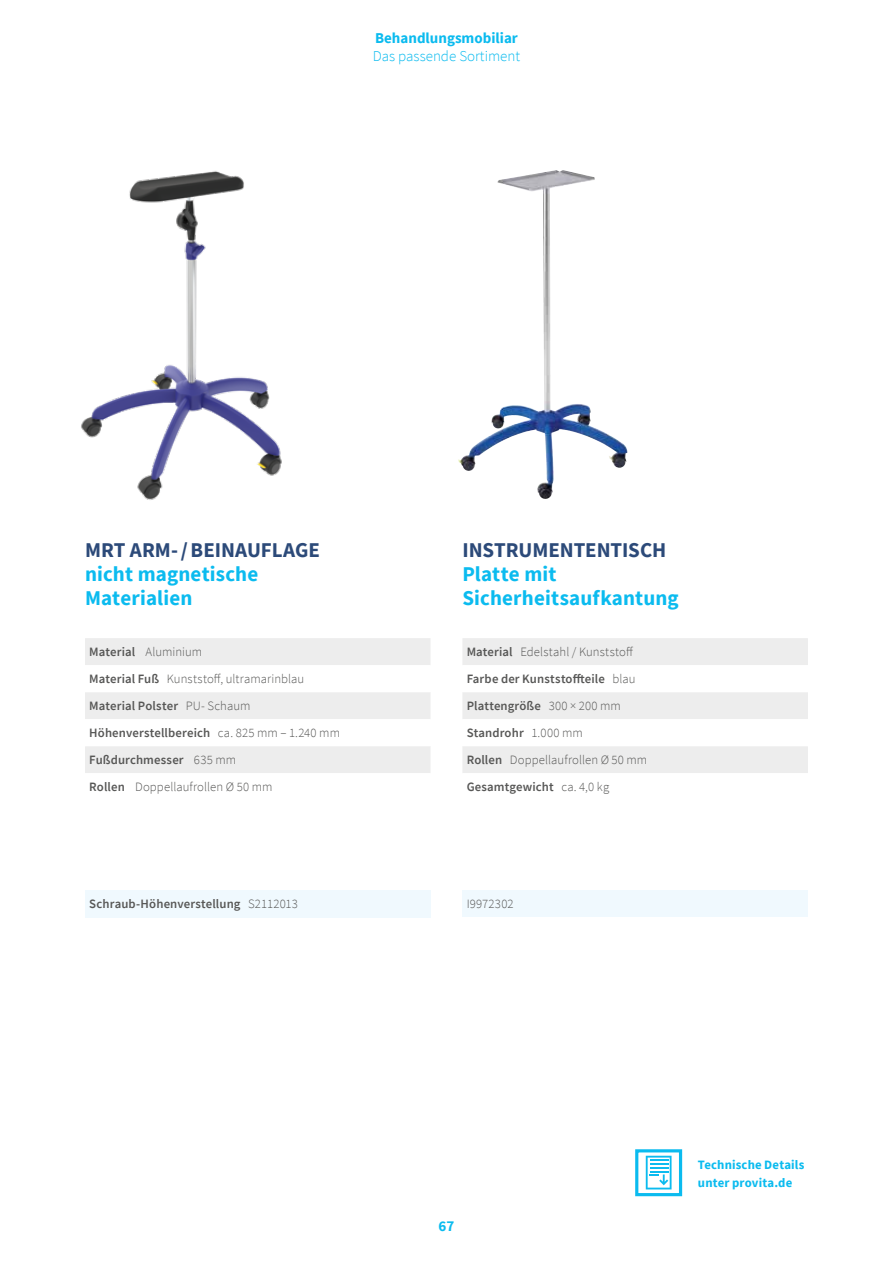
<style>
.page{position:relative;width:893px;height:1263px;background:#fff}
.page>*{position:absolute;margin:0;border:0;box-sizing:border-box;transform-origin:0 0}
.t1{font:700 21px/24px "Source Sans Pro";letter-spacing:.005em;color:#0bbbef}
.t2{font:700 21px "Source Sans Pro";letter-spacing:-.005em;color:#2c4a79}
.t3{font:700 15px "Source Sans Pro";color:#0bbbef}
.t4{font:300 15px "Source Sans Pro";color:#0bbbef}
.t5{font:600 12.75px/27px "Source Sans Pro";letter-spacing:.01em;color:#575756}
.t6{font:300 12.75px/27px "Source Sans Pro";letter-spacing:.005em;color:#575756}
.t7{font:700 12.75px/18px "Source Sans Pro";letter-spacing:.01em;color:#0bbbef}
.s1{font-weight:600}
.s2{font-weight:300}
</style>
<div class="page">
<div style="left:462px;top:890px;width:346px;height:27px;background:#f0f9fe"></div>
<div style="left:462px;top:638px;width:346px;height:27px;background:#ededed"></div>
<svg style="left:462px;top:692px;width:346px;height:81px;fill:#ededed"></svg>
<img style="left:497px;top:170px;width:59px;height:241px">
<div style="left:85px;top:890px;width:346px;height:27px;background:#f0f9fe"></div>
<div style="left:85px;top:638px;width:345px;height:27px;background:#ededed"></div>
<svg style="left:85px;top:692px;width:345px;height:81px;fill:#ededed"></svg>
<div style="left:635px;top:1149px;width:47px;height:47px;border:3px solid #0bbbef"></div>
<svg style="left:646px;top:1156px;width:26px;height:33px"></svg>
<img style="left:81px;top:171px;width:201px;height:329px">
<p class="t3" style="left:375px;top:28px;width:144px">Behandlungsmobiliar</p>
<p class="t4" style="left:373px;top:47px;width:149px">Das passende Sortiment</p>
<h1 class="t2" style="left:85px;top:536px;width:237px">MRT ARM-/BEINAUFLAGE</h1>
<h1 class="t1" style="left:85px;top:562px;width:175px">nicht magnetische<br>Materialien</h1>
<p class="t6" style="left:89px;top:638px;width:252px"><span class="s1">Material</span> Aluminium<br><span class="s1">Material Fuß</span> Kunststoff, ultramarinblau<br><span class="s1">Material Polster</span> PU- Schaum<br><span class="s1">Höhenverstellbereich</span> ca. 825 mm – 1.240 mm<br><span class="s1">Fußdurchmesser</span> 635 mm<br><span class="s1">Rollen</span> Doppellaufrollen Ø 50 mm</p>
<p class="t5" style="left:89px;top:890px;width:210px">Schraub-Höhenverstellung <span class="s2">S2112013</span></p>
<h1 class="t2" style="left:462px;top:536px;width:205px">INSTRUMENTENTISCH</h1>
<h1 class="t1" style="left:462px;top:562px;width:218px">Platte mit<br>Sicherheitsaufkantung</h1>
<p class="t5" style="left:467px;top:638px;width:182px">Material <span class="s2">Edelstahl / Kunststoff<br></span>Farbe der Kunststoffteile <span class="s2">blau<br></span>Plattengröße <span class="s2">300 × 200 mm<br></span>Standrohr <span class="s2">1.000 mm<br></span>Rollen <span class="s2">Doppellaufrollen Ø 50 mm<br></span>Gesamtgewicht <span class="s2">ca. 4,0 kg</span></p>
<p class="t6" style="left:467px;top:890px;width:48px">I9972302</p>
<p class="t3" style="left:439px;top:1216px;width:17px">67</p>
<p class="t7" style="left:698px;top:1156px;width:108px">Technische Details unter provita.de</p>
</div>
